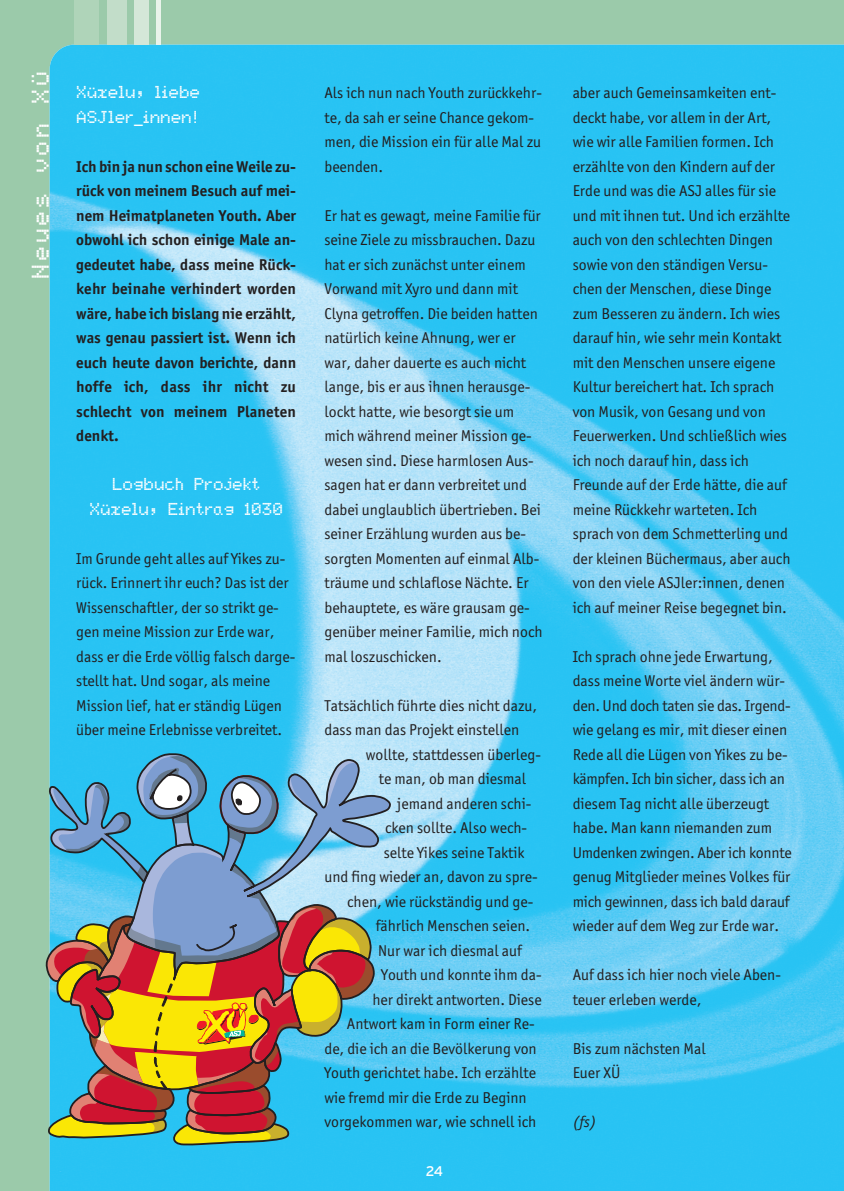
<style>
.page{position:relative;width:844px;height:1191px;background:#fff}
.page>*{position:absolute;margin:0;border:0;box-sizing:border-box;transform-origin:0 0}
.t1{font:24.5px "Screen Matrix";letter-spacing:.12em;color:#fff}
.t2{font:17.5px/24.5px "Screen Matrix";color:#fff}
.t3{font:15.75px/24.5px "Officina Sans ITC Pro";color:#231f20}
.t4{font:700 15.75px/24.5px "Officina Sans ITC Pro";letter-spacing:.01em;color:#231f20;text-align:justify}
.t5{font:italic 15.75px "Officina Sans ITC Pro";color:#231f20}
.t6{font:14px "Interstate";color:#fff}
.s1{font-family:"Lucida Grande"}
</style>
<div class="page">
<div style="left:0;top:0;width:843px;height:1191px;background:#9bcaaa"></div>
<img style="left:50px;top:45px;width:793px;height:1146px">
<hr style="left:843px;top:0;width:1px;height:45px;background:#9bcaaa">
<div style="left:74px;top:0;width:25px;height:45px;background:#afd4b9"></div>
<div style="left:107px;top:0;width:19px;height:45px;background:#c2ddc9"></div>
<div style="left:134px;top:0;width:15px;height:45px;background:#d4e7d8"></div>
<div style="left:156px;top:0;width:5px;height:45px;background:#e9f3eb"></div>
<svg style="left:376px;top:758px;width:15px;height:225px"></svg>
<svg style="left:46px;top:753px;width:330px;height:393px"></svg>
<h1 class="t1" style="left:26px;top:278px;width:209px;rotate:-90deg">Neues von XÜ</h1>
<p class="t2" style="left:76px;top:80px;width:125px">Xüxelu, liebe<br>ASJler<span class="s1">_</span>innen!</p>
<p class="t4" style="left:76px;top:155px;width:221px">Ich bin ja nun schon eine Weile zu&shy;rück von meinem Besuch auf mei&shy;nem Heimatplaneten Youth. Aber obwohl ich schon einige Male an&shy;gedeutet habe, dass meine Rück&shy;kehr beinahe verhindert worden wäre, habe ich bislang nie erzählt, was genau passiert ist. Wenn ich euch heute davon berichte, dann hoffe ich, dass ihr nicht zu schlecht von meinem Planeten denkt.</p>
<p class="t2" style="left:89px;top:472px;width:195px;text-align:center">Logbuch Projekt<br>Xüxelu, Eintrag 1030</p>
<p class="t3" style="left:76px;top:547px;width:220px">Im Grunde geht alles auf Yikes zu&shy;rück. Erinnert ihr euch? Das ist der Wissenschaftler, der so strikt ge&shy;gen meine Mission zur Erde war, dass er die Erde völlig falsch darge&shy;stellt hat. Und sogar, als meine Mission lief, hat er ständig Lügen über meine Erlebnisse verbreitet.</p>
<p class="t3" style="left:324px;top:82px;width:219px">Als ich nun nach Youth zurückkehr&shy;te, da sah er seine Chance gekom&shy;men, die Mission ein für alle Mal zu beenden.</p>
<p class="t3" style="left:324px;top:204px;width:219px">Er hat es gewagt, meine Familie für seine Ziele zu missbrauchen. Dazu hat er sich zunächst unter einem<br>Vorwand mit Xyro und dann mit<br>Clyna getroffen. Die beiden hatten natürlich keine Ahnung, wer er war, daher dauerte es auch nicht lange, bis er aus ihnen herausge&shy;lockt hatte, wie besorgt sie um mich während meiner Mission ge&shy;wesen sind. Diese harmlosen Aus&shy;sagen hat er dann verbreitet und dabei unglaublich übertrieben. Bei seiner Erzählung wurden aus be&shy;sorgten Momenten auf einmal Alb&shy;träume und schlaflose Nächte. Er behauptete, es wäre grausam ge&shy;genüber meiner Familie, mich noch mal loszuschicken.</p>
<p class="t3" style="left:324px;top:694px;width:214px">Tatsächlich führte dies nicht dazu, dass man das Projekt einstellen</p>
<p class="t3" style="left:366px;top:743px;width:177px">wollte, stattdessen überleg-</p>
<p class="t3" style="left:379px;top:768px;width:149px">te man, ob man diesmal</p>
<p class="t3" style="left:397px;top:792px;width:135px">jemand anderen schi-</p>
<p class="t3" style="left:385px;top:817px;width:143px">cken sollte. Also wech-</p>
<p class="t3" style="left:383px;top:841px;width:142px">selte Yikes seine Taktik</p>
<p class="t3" style="left:324px;top:866px;width:215px">und fing wieder an, davon zu spre-</p>
<p class="t3" style="left:347px;top:890px;width:187px">chen, wie rückständig und ge-</p>
<p class="t3" style="left:375px;top:915px;width:156px">fährlich Menschen seien.</p>
<p class="t3" style="left:378px;top:939px;width:145px">Nur war ich diesmal auf</p>
<p class="t3" style="left:381px;top:964px;width:162px">Youth und konnte ihm da-</p>
<p class="t3" style="left:372px;top:988px;width:171px">her direkt antworten. Diese</p>
<p class="t3" style="left:347px;top:1013px;width:189px">Antwort kam in Form einer Re-</p>
<p class="t3" style="left:324px;top:1037px;width:214px">de, die ich an die Bevölkerung von</p>
<p class="t3" style="left:324px;top:1062px;width:213px">Youth gerichtet habe. Ich erzählte</p>
<p class="t3" style="left:324px;top:1086px;width:204px">wie fremd mir die Erde zu Beginn</p>
<p class="t3" style="left:324px;top:1111px;width:213px">vorgekommen war, wie schnell ich</p>
<p class="t6" style="left:425px;top:1166px;width:19px">24</p>
<p class="t3" style="left:572px;top:82px;width:219px">aber auch Gemeinsamkeiten ent&shy;deckt habe, vor allem in der Art, wie wir alle Familien formen. Ich erzählte von den Kindern auf der<br>Erde und was die ASJ alles für sie und mit ihnen tut. Und ich erzählte auch von den schlechten Dingen sowie von den ständigen Versu&shy;chen der Menschen, diese Dinge zum Besseren zu ändern. Ich wies darauf hin, wie sehr mein Kontakt mit den Menschen unsere eigene<br>Kultur bereichert hat. Ich sprach von Musik, von Gesang und von<br>Feuerwerken. Und schließlich wies ich noch darauf hin, dass ich<br>Freunde auf der Erde hätte, die auf meine Rückkehr warteten. Ich sprach von dem Schmetterling und der kleinen Büchermaus, aber auch von den viele ASJler:innen, denen ich auf meiner Reise begegnet bin.</p>
<p class="t3" style="left:572px;top:645px;width:220px">Ich sprach ohne jede Erwartung, dass meine Worte viel ändern wür&shy;den. Und doch taten sie das. Irgend&shy;wie gelang es mir, mit dieser einen Rede all die Lügen von Yikes zu be&shy;kämpfen. Ich bin sicher, dass ich an diesem Tag nicht alle überzeugt habe. Man kann niemanden zum Umdenken zwingen. Aber ich konnte genug Mitglieder meines Volkes für mich gewinnen, dass ich bald darauf wieder auf dem Weg zur Erde war.</p>
<p class="t3" style="left:572px;top:964px;width:210px">Auf dass ich hier noch viele Aben&shy;teuer erleben werde,</p>
<p class="t3" style="left:572px;top:1037px;width:134px">Bis zum nächsten Mal<br>Euer XÜ</p>
<p class="t5" style="left:572px;top:1116px;width:25px">(fs)</p>
</div>
